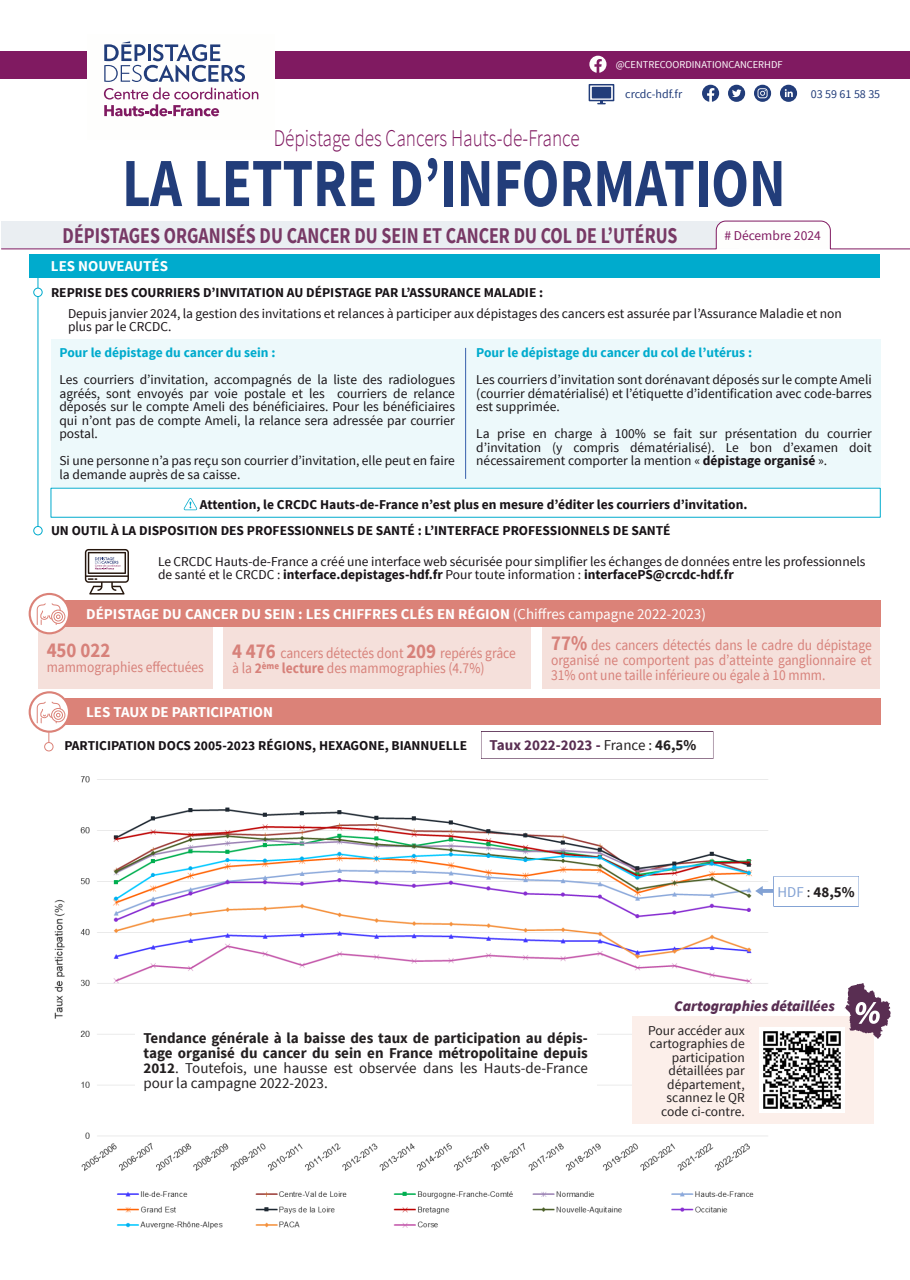
<style>
.page{position:relative;width:910px;height:1280px;background:#fff}
.page>*{position:absolute;margin:0;border:0;box-sizing:border-box;transform-origin:0 0}
.t1{font:700 69px "Source Sans Pro";color:#223d7a;scale:.8 1}
.t2{font:300 24px "Source Sans Pro";color:#801a61;scale:.8 1}
.t3{font:700 22.5px "Source Sans Pro";color:#783966;scale:.8 1}
.t4{font:700 21px "Source Sans Pro";color:#d7817a;scale:.9 1}
.t5{font:15px/15px "Source Sans Pro";color:#d7817a;scale:.9 1}
.t6{font:700 15px/15px "Source Sans Pro";color:#231f20;text-align:justify}
.t7{font:700 15px "Source Sans Pro";color:#fff}
.t8{font:700 15px "Source Sans Pro";color:#592e52}
.t9{font:italic 900 15px "Source Sans Pro";color:#592e52}
.t10{font:13.5px/13.5px "Source Sans Pro";color:#181317;text-align:justify}
.t11{font:700 13.5px "Source Sans Pro";color:#181317}
.t12{font:13.5px/13.5px "Source Sans Pro";color:#231f20;text-align:right}
.t13{font:700 13.5px "Source Sans Pro";color:#00abcd}
.t14{font:13.5px "Source Sans Pro";color:#801a61}
.t15{font:12px "Source Sans Pro";color:#223d7a}
.t16{font:10.5px "Source Sans Pro";color:#fefefd}
.s1{font-weight:700}
.s2{font-weight:400}
.s3{font-weight:700;font-size:21px}
.s4{font-weight:400;color:#231f20}
.s5{color:#231f20}
.s6{font-weight:400;color:#83a2d4}
</style>
<div class="page">
<div style="left:30px;top:254px;width:850px;height:23px;background:#00abcd"></div>
<div style="left:51px;top:339px;width:829px;height:148px;background:#edf9fb"></div>
<hr style="left:465px;top:348px;width:1px;height:131px;background:#375fac">
<svg style="left:85px;top:549px;width:44px;height:45px"></svg>
<svg style="left:184px;top:498px;width:13px;height:12px"></svg>
<hr style="left:38px;top:268px;width:1px;height:262px;background:#00abcd">
<div style="left:34px;top:288px;width:8px;height:9px;background:#fff;border:1px solid #00abcd;border-radius:50%"></div>
<div style="left:34px;top:526px;width:8px;height:9px;background:#fff;border:1px solid #00abcd;border-radius:50%"></div>
<div style="left:0;top:51px;width:910px;height:27px;background:#801a61"></div>
<svg style="left:589px;top:56px;width:17px;height:17px"></svg>
<div style="left:88px;top:35px;width:187px;height:105px;background:#fefefd"></div>
<svg style="left:104px;top:41px;width:141px;height:41px"></svg>
<svg style="left:104px;top:88px;width:154px;height:28px"></svg>
<svg style="left:1px;top:221px;width:909px;height:28px"></svg>
<div style="left:224px;top:627px;width:307px;height:61px;background:#f5e0db"></div>
<div style="left:38px;top:627px;width:174px;height:61px;background:#f5e0db"></div>
<div style="left:543px;top:627px;width:337px;height:61px;background:#f5e0db"></div>
<div style="left:65px;top:600px;width:815px;height:26px;background:#db8278"></div>
<svg style="left:29px;top:593px;width:41px;height:41px"></svg>
<svg style="left:36px;top:603px;width:25px;height:22px"></svg>
<div style="left:54px;top:612px;width:9px;height:9px;border:1px solid #db8278;border-radius:50%"></div>
<div style="left:51px;top:610px;width:14px;height:14px;border:1px solid #db8278;border-radius:50%"></div>
<div style="left:44px;top:742px;width:9px;height:9px;background:#fff;border:1px solid #db8278;border-radius:50%"></div>
<div style="left:65px;top:699px;width:815px;height:26px;background:#db8278"></div>
<svg style="left:29px;top:691px;width:41px;height:42px"></svg>
<svg style="left:36px;top:701px;width:25px;height:23px"></svg>
<div style="left:54px;top:710px;width:9px;height:10px;border:1px solid #db8278;border-radius:50%"></div>
<div style="left:51px;top:708px;width:14px;height:14px;border:1px solid #db8278;border-radius:50%"></div>
<svg style="left:481px;top:731px;width:232px;height:28px"></svg>
<img style="left:54px;top:776px;width:714px;height:453px">
<svg style="left:752px;top:876px;width:107px;height:31px"></svg>
<svg style="left:702px;top:85px;width:17px;height:17px"></svg>
<div style="left:728px;top:85px;width:17px;height:17px;background:#223d7a;border-radius:50%"></div>
<svg style="left:732px;top:89px;width:9px;height:8px"></svg>
<svg style="left:754px;top:85px;width:17px;height:17px"></svg>
<svg style="left:757px;top:88px;width:11px;height:10px"></svg>
<div style="left:780px;top:85px;width:17px;height:17px;background:#223d7a;border-radius:50%"></div>
<svg style="left:785px;top:89px;width:8px;height:8px"></svg>
<div style="left:592px;top:87px;width:19px;height:11px;background:#223d7a"></div>
<div style="left:589px;top:84px;width:25px;height:17px;border:1px solid #223d7a"></div>
<svg style="left:598px;top:101px;width:7px;height:3px"></svg>
<div style="left:135px;top:1024px;width:461px;height:73px;background:#fff"></div>
<div style="left:633px;top:1016px;width:241px;height:108px;background:#fcefea"></div>
<img style="left:759px;top:1027px;width:85px;height:85px">
<svg style="left:845px;top:983px;width:46px;height:56px"></svg>
<p class="t16" style="left:616px;top:60px;width:168px">@CENTRECOORDINATIONCANCERHDF</p>
<h2 class="t2" style="left:274px;top:128px;width:384px">Dépistage des Cancers Hauts-de-France</h2>
<p class="t15" style="left:625px;top:89px;width:59px">crcdc-hdf.fr</p>
<p class="t15" style="left:811px;top:89px;width:71px">03 59 61 58 35</p>
<h1 class="t1" style="left:122px;top:154px;width:831px">LA LETTRE D’INFORMATION</h1>
<h3 class="t3" style="left:63px;top:226px;width:770px">DÉPISTAGES ORGANISÉS DU CANCER DU SEIN ET CANCER DU COL DE L’UTÉRUS</h3>
<p class="t14" style="left:724px;top:230px;width:98px"># Décembre 2024</p>
<p class="t7" style="left:51px;top:260px;width:119px">LES NOUVEAUTÉS</p>
<p class="t11" style="left:51px;top:287px;width:494px">REPRISE DES COURRIERS D’INVITATION AU DÉPISTAGE PAR L’ASSURANCE MALADIE :</p>
<p class="t10" style="left:68px;top:308px;width:775px">Depuis janvier 2024, la gestion des invitations et relances à participer aux dépistages des cancers est assurée par l’Assurance Maladie et non plus par le CRCDC.</p>
<p class="t13" style="left:59px;top:347px;width:217px">Pour le dépistage du cancer du sein :</p>
<p class="t10" style="left:59px;top:374px;width:397px">Les courriers d’invitation, accompagnés de la liste des radiologues agréés, sont envoyés par voie postale et les courriers de relance déposés sur le compte Ameli des bénéficiaires. Pour les bénéficiaires qui n’ont pas de compte Ameli, la relance sera adressée par courrier postal.</p>
<p class="t10" style="left:59px;top:455px;width:397px">Si une personne n’a pas reçu son courrier d’invitation, elle peut en faire la demande auprès de sa caisse.</p>
<p class="t13" style="left:476px;top:347px;width:277px">Pour le dépistage du cancer du col de l’utérus :</p>
<p class="t10" style="left:476px;top:374px;width:397px">Les courriers d’invitation sont dorénavant déposés sur le compte Ameli (courrier dématérialisé) et l’étiquette d’identification avec code-barres est supprimée.</p>
<p class="t10" style="left:476px;top:428px;width:397px">La prise en charge à 100% se fait sur présentation du courrier d’invitation (y compris dématérialisé). Le bon d’examen doit nécessairement comporter la mention « <span class="s1">dépistage organisé</span> ».</p>
<p class="t11" style="left:200px;top:499px;width:549px">Attention, le CRCDC Hauts-de-France n’est plus en mesure d’éditer les courriers d’invitation.</p>
<p class="t11" style="left:51px;top:524px;width:621px">UN OUTIL À LA DISPOSITION DES PROFESSIONNELS DE SANTÉ : L’INTERFACE PROFESSIONNELS DE SANTÉ</p>
<p class="t10" style="left:158px;top:556px;width:709px">Le CRCDC Hauts-de-France a créé une interface web sécurisée pour simplifier les échanges de données entre les professionnels de santé et le CRCDC : <span class="s1">interface.depistages-hdf.fr</span> Pour toute information : <span class="s1">interfacePS@crcdc-hdf.fr</span></p>
<p class="t7" style="left:86px;top:607px;width:621px">DÉPISTAGE DU CANCER DU SEIN : LES CHIFFRES CLÉS EN RÉGION <span class="s2">(Chiffres campagne 2022-2023)</span></p>
<h3 class="t4" style="left:47px;top:642px;width:72px">450 022</h3>
<p class="t5" style="left:47px;top:661px;width:176px">mammographies effectuées</p>
<p class="t5" style="left:232px;top:647px;width:317px"><span class="s3">4 476</span> cancers détectés dont <span class="s3">209</span> repérés grâce à la <span class="s1">2èᵐᵉ lecture</span> des mammographies (4.7%)</p>
<p class="t7" style="left:86px;top:706px;width:188px">LES TAUX DE PARTICIPATION</p>
<p class="t5" style="left:551px;top:639px;width:358px;text-align:justify"><span class="s3">77%</span> des cancers détectés dans le cadre du dépistage organisé ne comportent pas d’atteinte ganglionnaire et 31% ont une taille inférieure ou égale à 10 mmm.</p>
<p class="t11" style="left:64px;top:740px;width:404px">PARTICIPATION DOCS 2005-2023 RÉGIONS, HEXAGONE, BIANNUELLE</p>
<p class="t8" style="left:489px;top:739px;width:208px">Taux 2022-2023 - <span class="s4">France :</span> <span class="s5">46,5%</span></p>
<p class="t6" style="left:778px;top:885px;width:79px"><span class="s6">HDF</span> <span class="s2">:</span> 48,5%</p>
<p class="t6" style="left:143px;top:1032px;width:446px">Tendance générale à la baisse des taux de participation au dépis&shy;tage organisé du cancer du sein en France métropolitaine depuis 2012<span class="s2">. Toutefois, une hausse est observée dans les Hauts-de-France pour la campagne 2022-2023.</span></p>
<p class="t9" style="left:674px;top:999px;width:162px">Cartographies détaillées</p>
<p class="t12" style="left:648px;top:1024px;width:98px">Pour accéder aux cartographies de participation détaillées par département, scannez le QR code ci-contre.</p>
</div>
